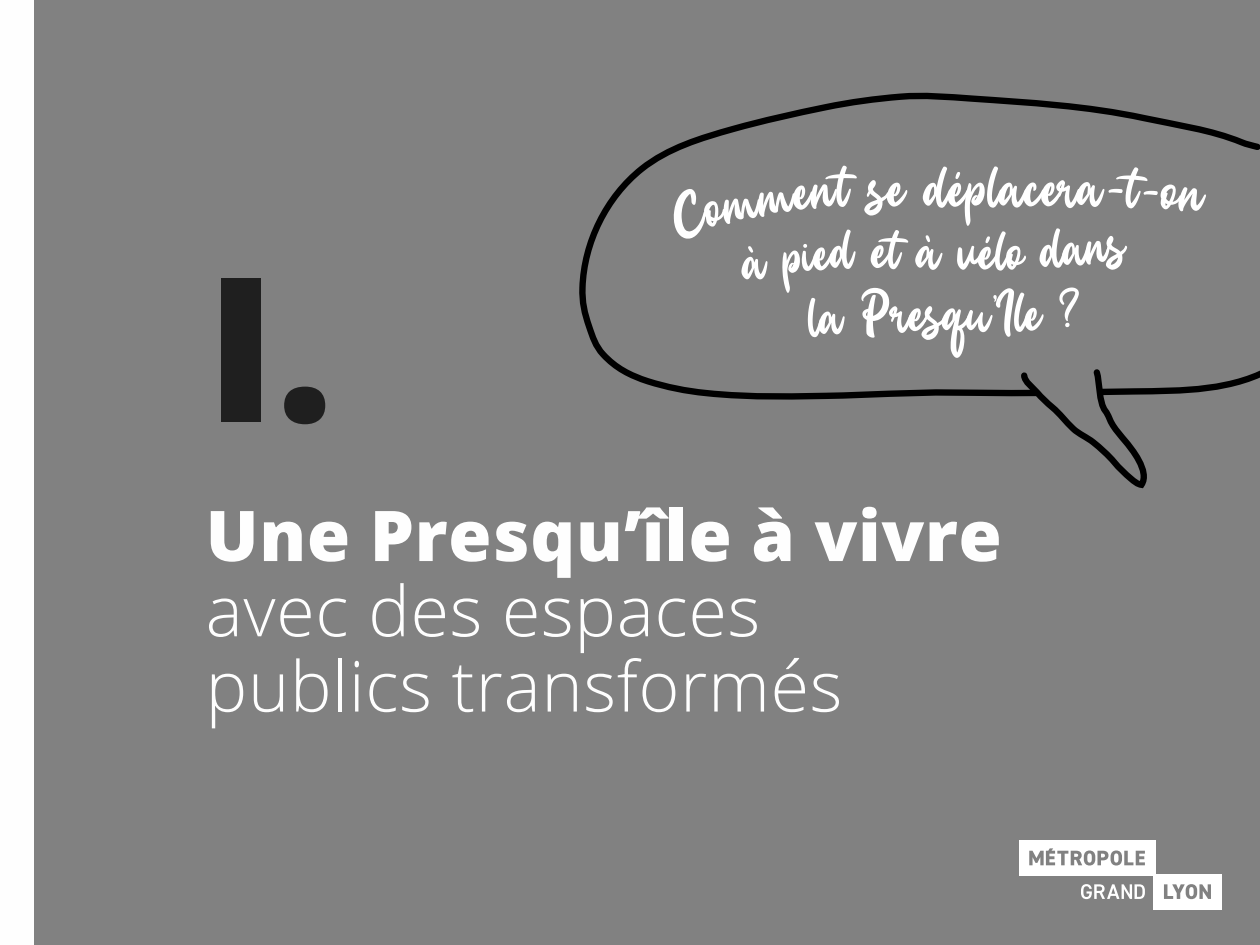
<style>
.page{position:relative;width:1260px;height:945px;background:#818181}
.page>*{position:absolute;margin:0;border:0;box-sizing:border-box;transform-origin:0 0}
.t1{font:800 201.42px "Open Sans";color:#1f1f1f}
.t2{font:300 70px/75.2px "Open Sans";letter-spacing:.01em;color:#fefefe}
.t3{font:800 70px "Open Sans";letter-spacing:.01em;color:#fefefe}
.t4{font:58.98px "Carlhes Browny script";letter-spacing:.01em;color:#fff}
.t5{font:56.18px "Carlhes Browny script";color:#fff}
</style>
<div class="page">
<div style="left:1153px;top:874px;width:69px;height:36px;background:#fff"></div>
<svg style="left:1164px;top:884px;width:47px;height:15px"></svg>
<div style="left:1019px;top:840px;width:136px;height:36px;background:#fff"></div>
<svg style="left:1029px;top:848px;width:116px;height:18px"></svg>
<svg style="left:1081px;top:884px;width:64px;height:15px"></svg>
<div style="left:0;top:0;width:33px;height:945px;background:#fefefe"></div>
<svg style="left:579px;top:92px;width:681px;height:308px"></svg>
<svg style="left:1018px;top:364px;width:132px;height:125px"></svg>
<svg style="left:864px;top:180px;width:25px;height:36px"></svg>
<svg style="left:1076px;top:182px;width:29px;height:25px"></svg>
<svg style="left:1037px;top:228px;width:93px;height:42px"></svg>
<svg style="left:667px;top:165px;width:191px;height:173px"></svg>
<svg style="left:1014px;top:293px;width:30px;height:39px"></svg>
<svg style="left:1058px;top:287px;width:25px;height:41px"></svg>
<h1 class="t1" style="left:206px;top:266px;width:130px">I.</h1>
<p class="t4" style="left:888px;top:161px;width:191px">e déplacer</p>
<p class="t4" style="left:1105px;top:161px;width:101px;rotate:3deg">-t-on</p>
<p class="t5" style="left:872px;top:225px;width:125px;rotate:1deg">et à vé</p>
<p class="t5" style="left:995px;top:226px;width:31px">lo</p>
<p class="t5" style="left:861px;top:288px;width:155px">Presqu’I</p>
<p class="t3" style="left:206px;top:507px;width:798px">Une Presqu’île à vivre</p>
<p class="t2" style="left:206px;top:580px;width:638px">avec des espaces publics transformés</p>
</div>
